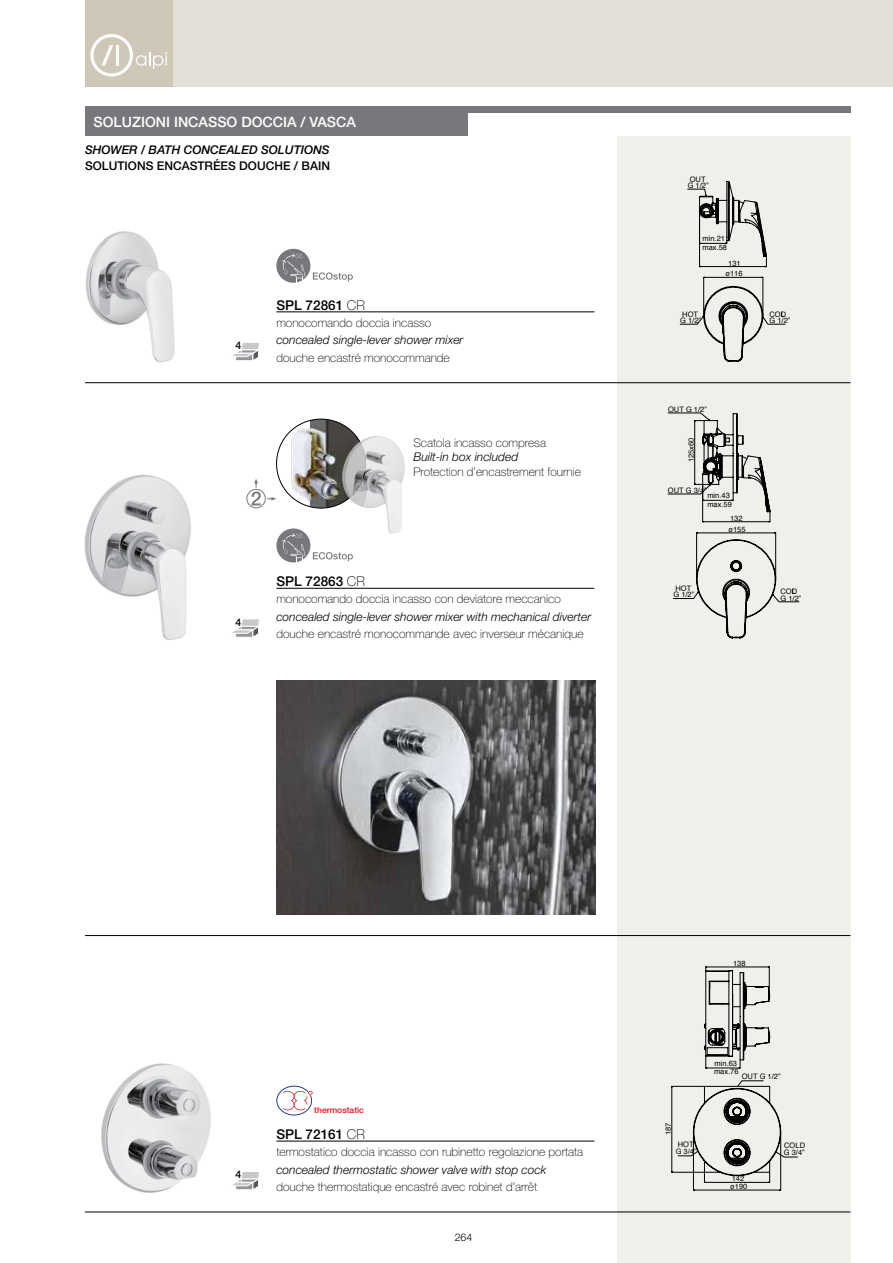
<style>
.page{position:relative;width:893px;height:1263px;background:#fff}
.page>*{position:absolute;margin:0;border:0;box-sizing:border-box;transform-origin:0 0}
.t1{font:500 14.25px "Helvetica Neue LT";color:#fff}
.t2{font:500 13.5px "Helvetica Neue LT";color:#000}
.t3{font:100 12px "Helvetica Neue LT";color:#000}
.t4{font:italic 300 12px "Helvetica Neue LT";color:#000}
.t5{font:500 12px "Helvetica Neue LT";color:#000}
.t6{font:italic 500 12px "Helvetica Neue LT";color:#000}
.t7{font:500 10.5px "Helvetica Neue LT";color:#000}
.t8{font:300 10.5px "Helvetica Neue LT";color:#000}
.t9{font:500 8.55px "Helvetica Neue LT";color:#d71920}
.t10{font:7.5px/6.1px "Helvetica";color:#000}
.s1{font-weight:100}
</style>
<div class="page">
<div style="left:85px;top:0;width:808px;height:87px;background:#e3dfd6"></div>
<div style="left:85px;top:0;width:87px;height:87px;background:#cfc8b9"></div>
<svg style="left:90px;top:34px;width:77px;height:43px"></svg>
<div style="left:617px;top:136px;width:233px;height:1127px;background:#f1efea"></div>
<hr style="left:85px;top:382px;width:765px;height:1px;background:#000">
<hr style="left:85px;top:935px;width:765px;height:1px;background:#000">
<hr style="left:85px;top:1212px;width:765px;height:1px;background:#000">
<div style="left:85px;top:106px;width:383px;height:30px;background:#77787b"></div>
<div style="left:276px;top:106px;width:574px;height:7px;background:#77787b"></div>
<hr style="left:276px;top:311px;width:318px;height:1px;background:#000">
<svg style="left:232px;top:343px;width:27px;height:18px"></svg>
<img style="left:85px;top:231px;width:90px;height:132px">
<hr style="left:276px;top:588px;width:318px;height:1px;background:#000">
<svg style="left:232px;top:619px;width:27px;height:18px"></svg>
<div style="left:246px;top:489px;width:20px;height:19px;border:1px solid #77787b;border-radius:50%"></div>
<svg style="left:251px;top:479px;width:10px;height:26px"></svg>
<svg style="left:267px;top:497px;width:9px;height:4px"></svg>
<img style="left:84px;top:474px;width:107px;height:166px">
<svg style="left:232px;top:1172px;width:27px;height:18px"></svg>
<hr style="left:276px;top:1141px;width:318px;height:1px;background:#000">
<img style="left:276px;top:680px;width:319px;height:234px">
<img style="left:101px;top:1063px;width:110px;height:130px">
<img style="left:277px;top:419px;width:80px;height:89px">
<img style="left:342px;top:436px;width:63px;height:98px">
<div style="left:276px;top:1086px;width:36px;height:29px;border:1px solid #25408f;border-radius:50%"></div>
<svg style="left:283px;top:1090px;width:30px;height:20px"></svg>
<svg style="left:680px;top:277px;width:105px;height:85px"></svg>
<svg style="left:687px;top:181px;width:80px;height:86px"></svg>
<svg style="left:673px;top:532px;width:127px;height:106px"></svg>
<svg style="left:667px;top:412px;width:104px;height:110px"></svg>
<hr style="left:693px;top:1132px;width:1px;height:58px;background:#000">
<hr style="left:780px;top:1132px;width:1px;height:58px;background:#000">
<hr style="left:694px;top:1190px;width:86px;height:1px;background:#000">
<svg style="left:671px;top:966px;width:127px;height:217px"></svg>
<div style="left:276px;top:249px;width:34px;height:34px;background:#77787b;border-radius:50%"></div>
<svg style="left:313px;top:272px;width:40px;height:9px"></svg>
<svg style="left:282px;top:253px;width:23px;height:30px"></svg>
<div style="left:276px;top:528px;width:34px;height:34px;background:#77787b;border-radius:50%"></div>
<svg style="left:313px;top:552px;width:40px;height:9px"></svg>
<svg style="left:282px;top:533px;width:23px;height:29px"></svg>
<p class="t1" style="left:94px;top:113px;width:264px">SOLUZIONI INCASSO DOCCIA / VASCA</p>
<p class="t6" style="left:85px;top:143px;width:246px">SHOWER / BATH CONCEALED SOLUTIONS</p>
<p class="t5" style="left:85px;top:159px;width:246px">SOLUTIONS ENCASTRÉES DOUCHE / BAIN</p>
<p class="t7" style="left:235px;top:339px;width:7px">4</p>
<p class="t2" style="left:276px;top:297px;width:90px">SPL 72861 <span class="s1">CR</span></p>
<p class="t3" style="left:276px;top:316px;width:156px">monocomando doccia incasso</p>
<p class="t4" style="left:276px;top:333px;width:188px">concealed single-lever shower mixer</p>
<p class="t3" style="left:276px;top:351px;width:175px">douche encastré monocommande</p>
<p class="t3" style="left:413px;top:436px;width:134px">Scatola incasso compresa</p>
<p class="t4" style="left:413px;top:450px;width:106px">Built-in box included</p>
<p class="t3" style="left:413px;top:465px;width:169px">Protection d’encastrement fournie</p>
<p class="t7" style="left:235px;top:616px;width:7px">4</p>
<p class="t2" style="left:276px;top:573px;width:90px">SPL 72863 <span class="s1">CR</span></p>
<p class="t3" style="left:276px;top:592px;width:286px">monocomando doccia incasso con deviatore meccanico</p>
<p class="t4" style="left:276px;top:609px;width:316px">concealed single-lever shower mixer with mechanical diverter</p>
<p class="t3" style="left:276px;top:627px;width:309px">douche encastré monocommande avec inverseur mécanique</p>
<p class="t10" style="left:688px;top:176px;width:22px">OUT<br>G 1/2”</p>
<p class="t10" style="left:702px;top:234px;width:26px;line-height:9.1px">min.21 max.58</p>
<p class="t10" style="left:728px;top:260px;width:14px">131</p>
<p class="t10" style="left:725px;top:271px;width:19px">ø116</p>
<p class="t10" style="left:680px;top:311px;width:22px">HOT<br>G 1/2”</p>
<p class="t10" style="left:769px;top:311px;width:22px">COLD<br>G 1/2”</p>
<p class="t10" style="left:668px;top:406px;width:40px">OUT G 1/2”</p>
<p class="t10" style="left:688px;top:462px;width:26px;rotate:-90deg">125x60</p>
<p class="t10" style="left:668px;top:487px;width:40px">OUT G 3/4”</p>
<p class="t10" style="left:707px;top:491px;width:26px;line-height:9.1px">min.43 max.59</p>
<p class="t10" style="left:730px;top:515px;width:14px">132</p>
<p class="t10" style="left:728px;top:526px;width:19px">ø155</p>
<p class="t10" style="left:673px;top:586px;width:22px">HOT<br>G 1/2”</p>
<p class="t10" style="left:780px;top:589px;width:22px">COLD<br>G 1/2”</p>
<p class="t7" style="left:235px;top:1168px;width:7px">4</p>
<p class="t9" style="left:314px;top:1104px;width:51px">thermostatic</p>
<p class="t2" style="left:276px;top:1126px;width:90px">SPL 72161 <span class="s1">CR</span></p>
<p class="t3" style="left:276px;top:1145px;width:308px">termostatico doccia incasso con rubinetto regolazione portata</p>
<p class="t4" style="left:276px;top:1162px;width:271px">concealed thermostatic shower valve with stop cock</p>
<p class="t3" style="left:276px;top:1180px;width:262px">douche thermostatique encastré avec robinet d’arrêt</p>
<p class="t8" style="left:455px;top:1230px;width:19px">264</p>
<p class="t10" style="left:733px;top:960px;width:14px">138</p>
<p class="t10" style="left:665px;top:1135px;width:14px;rotate:-90deg">187</p>
<p class="t10" style="left:714px;top:1060px;width:26px;line-height:8.2px">min.63 max.76</p>
<p class="t10" style="left:742px;top:1073px;width:40px">OUT G 1/2”</p>
<p class="t10" style="left:676px;top:1141px;width:22px;line-height:6.6px">HOT<br>G 3/4”</p>
<p class="t10" style="left:784px;top:1142px;width:23px;line-height:6.6px">COLD<br>G 3/4”</p>
<p class="t10" style="left:730px;top:1175px;width:19px;line-height:7.6px">142 ø190</p>
</div>
